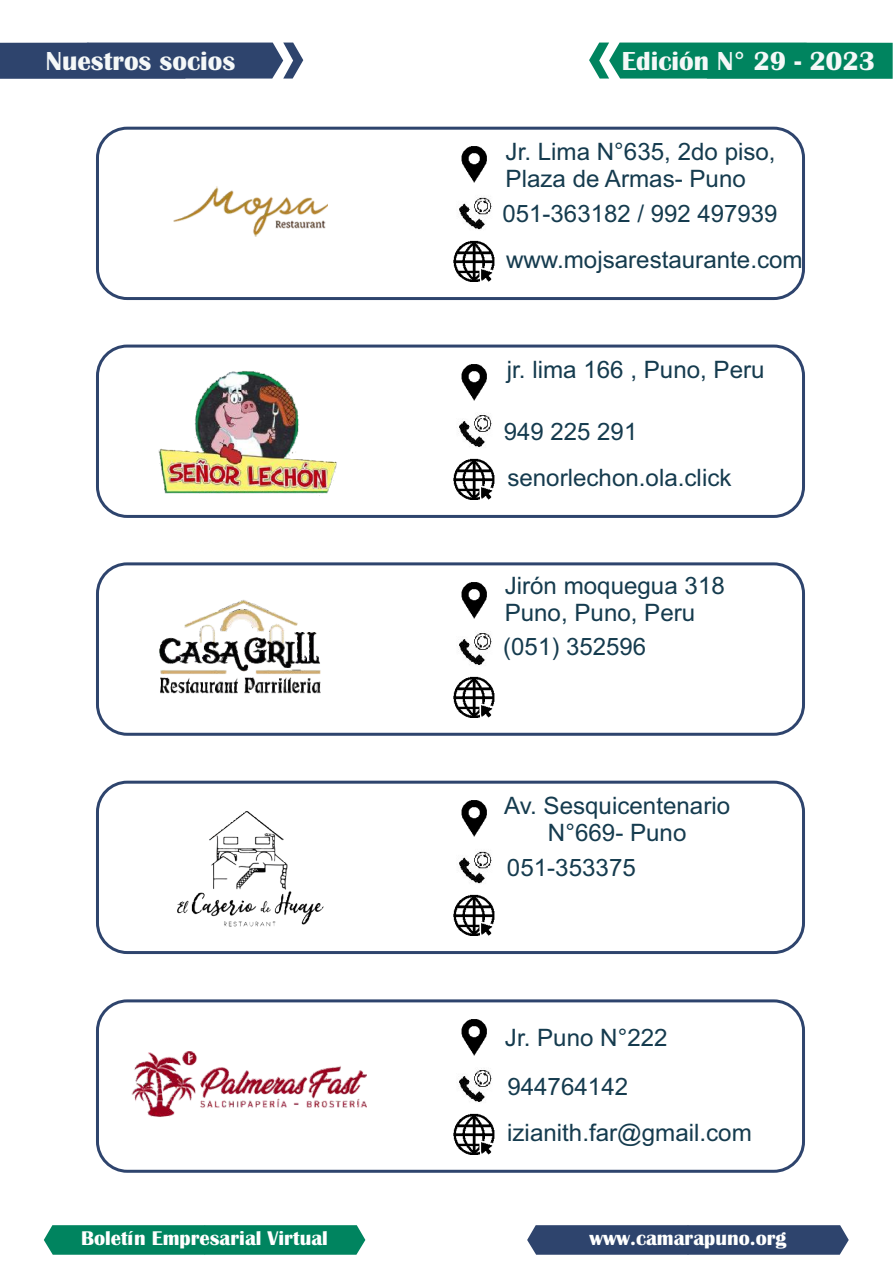
<style>
.page{position:relative;width:893px;height:1263px;background:#fff}
.page>*{position:absolute;margin:0;border:0;box-sizing:border-box;transform-origin:0 0}
.t1{font:700 27px "Britannic";color:#f5f8f8}
.t2{font:24px/26.8px "Arial";color:#153b4e}
.t3{font:700 20.55px "Britannic";color:#fff}
</style>
<div class="page">
<div style="left:96px;top:999px;width:709px;height:174px;border:3px solid #2e446d;border-radius:30px"></div>
<div style="left:96px;top:345px;width:709px;height:173px;border:3px solid #2e446d;border-radius:30px"></div>
<img style="left:131px;top:1051px;width:236px;height:66px">
<div style="left:96px;top:127px;width:709px;height:173px;border:3px solid #2e446d;border-radius:30px"></div>
<img style="left:450px;top:141px;width:49px;height:48px;border-radius:50%">
<img style="left:450px;top:189px;width:49px;height:49px;border-radius:50%">
<img style="left:450px;top:238px;width:49px;height:48px;border-radius:50%">
<img style="left:173px;top:186px;width:154px;height:51px">
<img style="left:450px;top:358px;width:49px;height:49px;border-radius:50%">
<img style="left:450px;top:407px;width:49px;height:48px;border-radius:50%">
<img style="left:450px;top:456px;width:49px;height:48px;border-radius:50%">
<img style="left:158px;top:371px;width:179px;height:125px">
<div style="left:96px;top:562px;width:709px;height:174px;border:3px solid #2e446d;border-radius:30px"></div>
<img style="left:450px;top:576px;width:49px;height:49px;border-radius:50%">
<img style="left:450px;top:625px;width:49px;height:48px;border-radius:50%">
<img style="left:450px;top:673px;width:49px;height:49px;border-radius:50%">
<img style="left:159px;top:600px;width:162px;height:94px">
<div style="left:96px;top:781px;width:709px;height:173px;border:3px solid #2e446d;border-radius:30px"></div>
<img style="left:450px;top:794px;width:49px;height:49px;border-radius:50%">
<img style="left:450px;top:843px;width:49px;height:48px;border-radius:50%">
<img style="left:450px;top:892px;width:49px;height:48px;border-radius:50%">
<img style="left:177px;top:811px;width:147px;height:116px">
<img style="left:450px;top:1013px;width:49px;height:49px;border-radius:50%">
<img style="left:450px;top:1062px;width:49px;height:48px;border-radius:50%">
<img style="left:450px;top:1110px;width:49px;height:49px;border-radius:50%">
<svg style="left:0;top:43px;width:303px;height:36px;background:#3a4e75"></svg>
<svg style="left:527px;top:1225px;width:322px;height:30px;background:#374c73"></svg>
<svg style="left:44px;top:1225px;width:321px;height:30px;background:#0a8865"></svg>
<svg style="left:589px;top:43px;width:304px;height:36px;background:#0f8b68"></svg>
<p class="t1" style="left:46px;top:51px;width:191px">Nuestros socios</p>
<p class="t1" style="left:622px;top:51px;width:255px">Edición N° 29 - 2023</p>
<p class="t2" style="left:506px;top:140px;width:272px">Jr. Lima N°635, 2do piso,<br>Plaza de Armas- Puno</p>
<p class="t2" style="left:503px;top:193px;width:302px;line-height:46px">051-363182 / 992 497939 www.mojsarestaurante.com</p>
<p class="t2" style="left:507px;top:358px;width:259px">jr. lima 166 , Puno, Peru</p>
<p class="t2" style="left:504px;top:411px;width:229px;line-height:46px">949 225 291 senorlechon.ola.click</p>
<p class="t2" style="left:505px;top:574px;width:222px">Jirón moquegua 318<br>Puno, Puno, Peru</p>
<p class="t2" style="left:503px;top:636px;width:144px">(051) 352596</p>
<p class="t2" style="left:504px;top:794px;width:227px;text-align:center">Av. Sesquicentenario<br>N°669- Puno</p>
<p class="t2" style="left:507px;top:856px;width:130px">051-353375</p>
<p class="t2" style="left:505px;top:1016px;width:164px;line-height:48.4px">Jr. Puno N°222<br>944764142</p>
<p class="t2" style="left:507px;top:1121px;width:246px">izianith.far@gmail.com</p>
<p class="t3" style="left:81px;top:1231px;width:248px">Boletín Empresarial Virtual</p>
<p class="t3" style="left:589px;top:1230px;width:199px">www.camarapuno.org</p>
</div>
